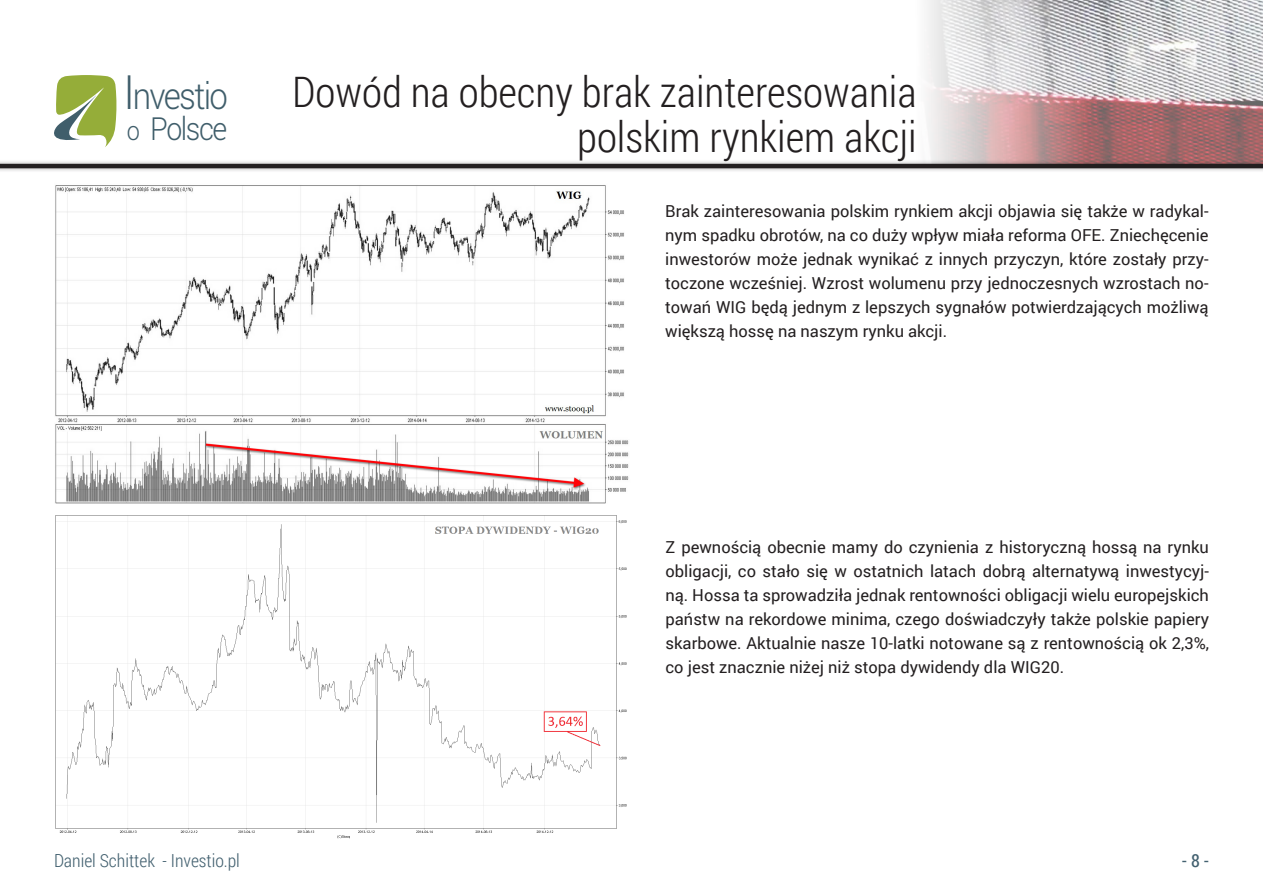
<style>
.page{position:relative;width:1263px;height:893px;background:#fff}
.page>*{position:absolute;margin:0;border:0;box-sizing:border-box;transform-origin:0 0}
.naglowek{font:300 42px/45px "Roboto Condensed";color:#231f20;text-align:right}
.t1{font:300 36.75px "Roboto";letter-spacing:-.05em;color:#405e6b;scale:.9 1}
.t2{font:300 31.8px "Roboto";letter-spacing:-.05em;color:#405e6b;scale:.9 1}
.t3{font:300 18px "Roboto Condensed";color:#42606f}
.t4{font:18px "Roboto Condensed";color:#42606f}
.ramka_tekstowa_obok{font:16.5px/24px "Roboto";color:#231f20;text-align:justify}
.s1{font-size:47.4px}
.s2{font-size:26.25px}
</style>
<div class="page">
<svg style="left:54px;top:75px;width:63px;height:72px"></svg>
<img style="left:927px;top:0;width:336px;height:159px">
<div style="left:0;top:159px;width:1263px;height:14px;background:#231f20;opacity:.4"></div>
<hr style="left:0;top:164px;width:1263px;height:4px;background:#231f20">
<img style="left:55px;top:185px;width:574px;height:319px">
<img style="left:55px;top:515px;width:572px;height:324px">
<h2 class="t1" style="left:123px;top:70px;width:118px"><span class="s1">I</span>nvestio</h2>
<h3 class="t2" style="left:127px;top:107px;width:113px"><span class="s2">o</span> Polsce</h3>
<p class="naglowek" style="left:292px;top:68px;width:626px">Dowód na obecny brak zainteresowania polskim rynkiem akcji</p>
<p class="ramka_tekstowa_obok" style="left:665px;top:199px;width:545px">Brak zainteresowania polskim rynkiem akcji objawia się także w radykal&shy;nym spadku obrotów, na co duży wpływ miała reforma OFE. Zniechęcenie inwestorów może jednak wynikać z innych przyczyn, które zostały przy&shy;toczone wcześniej. Wzrost wolumenu przy jednoczesnych wzrostach no&shy;towań WIG będą jednym z lepszych sygnałów potwierdzających możliwą większą hossę na naszym rynku akcji.</p>
<p class="ramka_tekstowa_obok" style="left:665px;top:534px;width:545px">Z pewnością obecnie mamy do czynienia z historyczną hossą na rynku obligacji, co stało się w ostatnich latach dobrą alternatywą inwestycyj&shy;ną. Hossa ta sprowadziła jednak rentowności obligacji wielu europejskich państw na rekordowe minima, czego doświadczyły także polskie papiery skarbowe. Aktualnie nasze 10-latki notowane są z rentownością ok 2,3%, co jest znacznie niżej niż stopa dywidendy dla WIG20.</p>
<p class="t3" style="left:54px;top:848px;width:187px">Daniel Schittek - Investio.pl</p>
<p class="t4" style="left:1182px;top:848px;width:29px">- 8 -</p>
</div>
